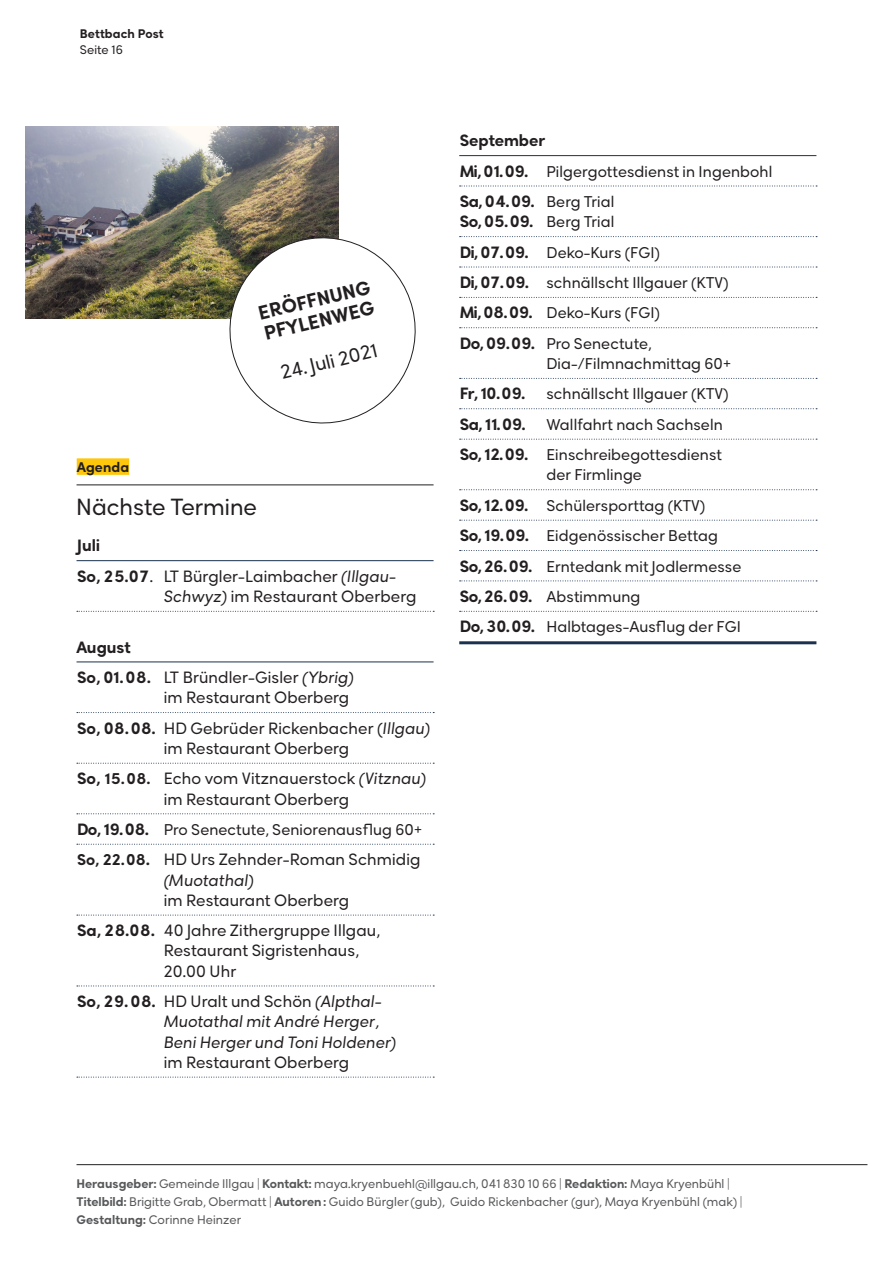
<style>
.page{position:relative;width:893px;height:1263px;background:#fff}
.page>*{position:absolute;margin:0;border:0;box-sizing:border-box;transform-origin:0 0}
.t1{font:22.5px "Rozanova GEO";color:#231f20}
.t2{font:800 18.75px/21px "Rozanova GEO";color:#231f20}
.t3{font:18.75px "Rozanova GEO";color:#231f20}
.t4{font:15.75px/30.5px "Rozanova GEO";letter-spacing:.01em;color:#231f20}
.t5{font:italic 15.75px/20.2px "Rozanova GEO";letter-spacing:.01em;color:#231f20}
.t6{font:800 15.75px/20.2px "Rozanova GEO";letter-spacing:-.04em;color:#231f20}
.t7{font:800 15.75px "Rozanova GEO";color:#231f20}
.t8{font:15px/30.5px "Rozanova GEO";letter-spacing:.01em;color:#231f20}
.t9{font:800 13.5px "Rozanova GEO";letter-spacing:.01em;color:#231f20}
.t10{font:12px/18px "Rozanova GEO";letter-spacing:.005em;color:#57585a}
.t11{font:800 12px "Rozanova GEO";letter-spacing:.01em;color:#231f20}
.t12{font:12px "Rozanova GEO";letter-spacing:.01em;color:#231f20}
.s1{font-weight:800}
.s2{font-style:italic}
.s3{font-weight:800;font-size:15px}
.s4{font-weight:800;font-size:15.75px}
.s5{font-weight:800;font-style:normal}
.s6{font-style:normal}
.s7{font-weight:400;font-size:15px}
</style>
<div class="page">
<div style="left:77px;top:458px;width:52px;height:17px;background:#fec70c"></div>
<hr style="left:77px;top:485px;width:357px;height:1px;background:#231f20">
<hr style="left:77px;top:560px;width:357px;height:1px;background:#1a314f">
<svg style="left:77px;top:611px;width:357px;height:1px"></svg>
<hr style="left:77px;top:661px;width:357px;height:1px;background:#1a314f">
<svg style="left:77px;top:712px;width:357px;height:1px"></svg>
<svg style="left:77px;top:763px;width:357px;height:1px"></svg>
<svg style="left:77px;top:813px;width:357px;height:1px"></svg>
<svg style="left:77px;top:844px;width:357px;height:1px"></svg>
<svg style="left:77px;top:915px;width:357px;height:1px"></svg>
<svg style="left:77px;top:985px;width:357px;height:1px"></svg>
<svg style="left:77px;top:1077px;width:357px;height:1px"></svg>
<hr style="left:459px;top:155px;width:357px;height:1px;background:#1a314f">
<svg style="left:460px;top:186px;width:357px;height:1px"></svg>
<svg style="left:460px;top:236px;width:357px;height:1px"></svg>
<svg style="left:460px;top:267px;width:357px;height:1px"></svg>
<svg style="left:460px;top:297px;width:357px;height:1px"></svg>
<svg style="left:460px;top:327px;width:357px;height:1px"></svg>
<svg style="left:460px;top:378px;width:357px;height:1px"></svg>
<svg style="left:460px;top:408px;width:357px;height:1px"></svg>
<svg style="left:460px;top:439px;width:357px;height:1px"></svg>
<svg style="left:460px;top:489px;width:357px;height:1px"></svg>
<svg style="left:460px;top:520px;width:357px;height:1px"></svg>
<svg style="left:460px;top:550px;width:357px;height:1px"></svg>
<svg style="left:460px;top:580px;width:357px;height:1px"></svg>
<svg style="left:460px;top:611px;width:357px;height:1px"></svg>
<hr style="left:459px;top:641px;width:357px;height:3px;background:#1a314f">
<hr style="left:77px;top:1164px;width:790px;height:1px;background:#231f20">
<img style="left:26px;top:126px;width:312px;height:192px">
<svg style="left:221px;top:228px;width:195px;height:196px"></svg>
<p class="t11" style="left:80px;top:27px;width:85px">Bettbach Post</p>
<p class="t12" style="left:80px;top:42px;width:45px">Seite 16</p>
<p class="t2" style="left:256px;top:304px;width:116px;rotate:-14deg">ERÖFFNUNG<br>PFYLENWEG</p>
<p class="t3" style="left:278px;top:362px;width:101px;rotate:-14deg">24. Juli 2021</p>
<p class="t9" style="left:77px;top:459px;width:54px">Agenda</p>
<h1 class="t1" style="left:76px;top:493px;width:182px">Nächste Termine</h1>
<p class="t4" style="left:77px;top:532px;width:321px"><span class="s1">Juli<br>So, 25.07</span>. LT Bürgler-Laimbacher <span class="s2">(Illgau-</span></p>
<p class="t4" style="left:164px;top:583px;width:254px"><span class="s2">Schwyz)</span> im Restaurant Oberberg</p>
<p class="t4" style="left:77px;top:634px;width:279px"><span class="s1">August<br>So, 01.08.</span> LT Bründler-Gisler <span class="s2">(Ybrig)</span></p>
<p class="t4" style="left:77px;top:684px;width:355px;text-align:center">im Restaurant Oberberg<br><span class="s1">So, 08.08.</span> HD Gebrüder Rickenbacher (<span class="s2">Illgau)</span></p>
<p class="t4" style="left:77px;top:735px;width:351px;text-indent:87px">im Restaurant Oberberg<br><span class="s1">So,</span> <span class="s3">15.08.</span> Echo vom Vitznauerstock <span class="s2">(Vitznau)</span></p>
<p class="t4" style="left:164px;top:785px;width:187px">im Restaurant Oberberg</p>
<p class="t8" style="left:77px;top:816px;width:347px"><span class="s4">Do, 19.08.</span> Pro Senectute, Seniorenausflug 60+</p>
<p class="t4" style="left:164px;top:851px;width:258px;line-height:20.2px;text-indent:-87px"><span class="s3">So, 22.08</span><span class="s1">.</span> HD Urs Zehnder-Roman Schmidig <span class="s2">(Muotathal)</span></p>
<p class="t4" style="left:77px;top:887px;width:304px;text-indent:87px">im Restaurant Oberberg<br><span class="s1">Sa, 28.08.</span> 40 Jahre Zithergruppe Illgau,</p>
<p class="t4" style="left:164px;top:942px;width:197px;line-height:20.2px">Restaurant Sigristenhaus,<br>20.00 Uhr</p>
<p class="t5" style="left:164px;top:993px;width:234px;text-indent:-87px"><span class="s5">So, 29.08.</span> <span class="s6">HD Uralt und Schön</span> (Alpthal-<br>Muotathal mit André Herger,<br>Beni Herger und Toni Holdener)</p>
<p class="t4" style="left:164px;top:1049px;width:187px">im Restaurant Oberberg</p>
<p class="t7" style="left:460px;top:132px;width:87px">September</p>
<p class="t8" style="left:460px;top:158px;width:314px"><span class="s4">Mi, 01.09.</span> Pilgergottesdienst in Ingenbohl</p>
<p class="t6" style="left:460px;top:191px;width:156px">Sa, 04.09. <span class="s7">Berg Trial<br></span>So, 05.09. <span class="s7">Berg Trial</span></p>
<p class="t8" style="left:460px;top:239px;width:270px"><span class="s4">Di, 07.09.</span> Deko-Kurs (FGI)<br><span class="s4">Di, 07.09.</span> schnällscht Illgauer (KTV)<br><span class="s4">Mi, 08.09.</span> Deko-Kurs (FGI)<br><span class="s4">Do, 09.09.</span> Pro Senectute,</p>
<p class="t8" style="left:546px;top:350px;width:186px">Dia-/Filmnachmittag 60+</p>
<p class="t6" style="left:460px;top:384px;width:67px">Fr, 10.09.</p>
<p class="t8" style="left:546px;top:380px;width:184px">schnällscht Illgauer (KTV)</p>
<p class="t6" style="left:460px;top:414px;width:67px">Sa, 11.09.</p>
<p class="t8" style="left:460px;top:411px;width:265px;text-align:right">Wallfahrt nach Sachseln<br><span class="s4">So, 12.09.</span> Einschreibegottesdienst</p>
<p class="t8" style="left:460px;top:461px;width:283px;text-indent:87px">der Firmlinge<br><span class="s4">So, 12.09.</span> Schülersporttag (KTV)<br><span class="s4">So, 19.09.</span> Eidgenössischer Bettag<br><span class="s4">So, 26.09.</span> Erntedank mit Jodlermesse<br><span class="s4">So, 26.09.</span> Abstimmung<br><span class="s4">Do, 30.09.</span> Halbtages-Ausflug der FGI</p>
<p class="t10" style="left:77px;top:1176px;width:667px"><span class="s1">Herausgeber:</span> Gemeinde Illgau | <span class="s1">Kontakt:</span> maya.kryenbuehl@illgau.ch, 041 830 10 66 | <span class="s1">Redaktion:</span> Maya Kryenbühl |<br><span class="s1">Titelbild:</span> Brigitte Grab, Obermatt | <span class="s1">Autoren:</span> Guido Bürgler(gub), Guido Rickenbacher (gur), Maya Kryenbühl (mak) |<br><span class="s1">Gestaltung:</span> Corinne Heinzer</p>
</div>
